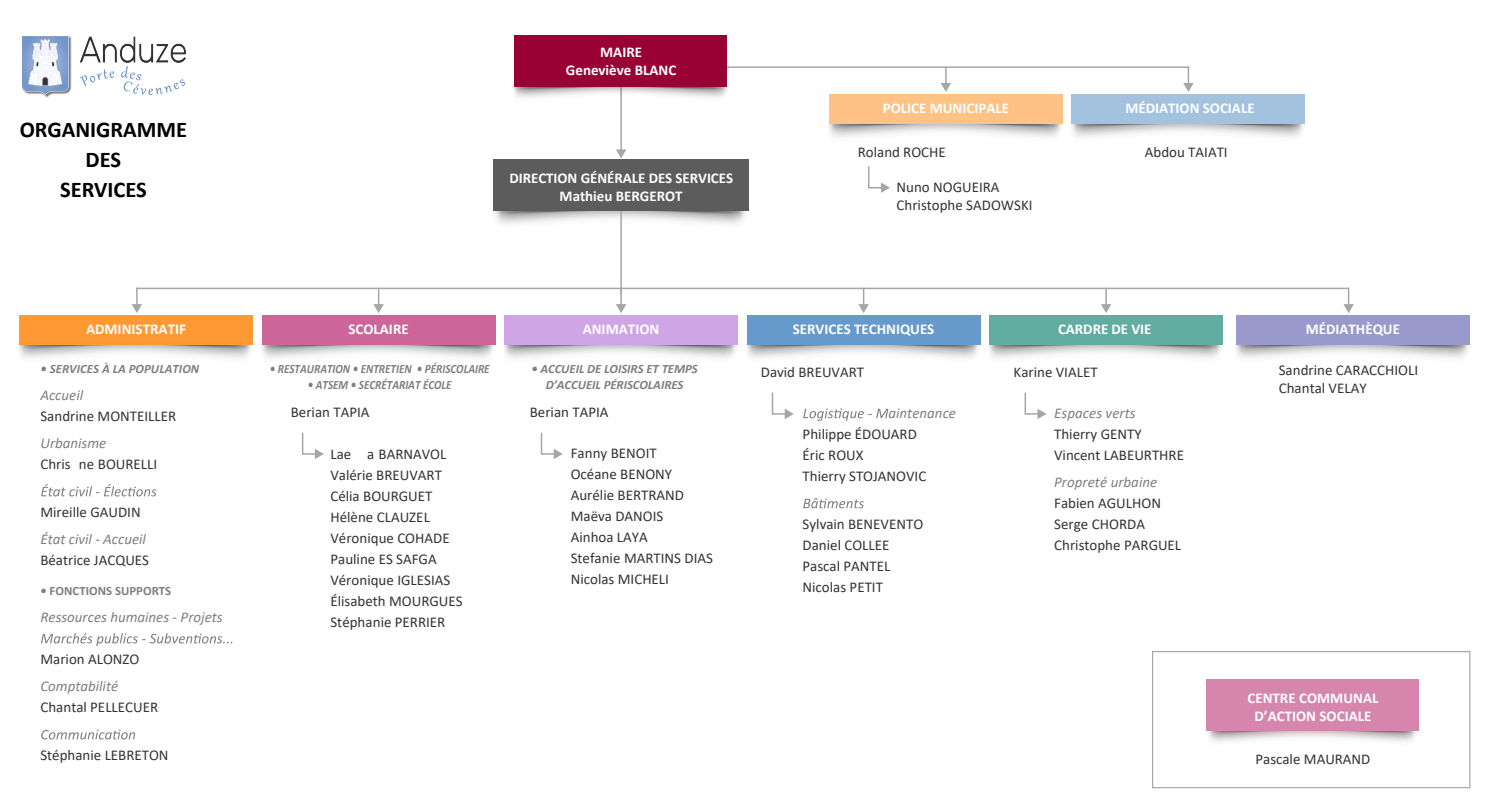
<style>
.page{position:relative;width:1489px;height:808px;background:#fff}
.page>*{position:absolute;margin:0;border:0;box-sizing:border-box;transform-origin:0 0}
.t1{font:700 22.5px/30px "Calibri";color:#000;text-align:center}
.t2{font:15px/21px "Calibri";color:#333}
.t3{font:700 15px/18px "Calibri";color:#fff;text-align:center}
.t4{font:italic 15px "Calibri";color:#7f7f7f}
.t5{font:italic 700 12.75px/15.3px "Calibri";color:#7f7f7f;text-align:center}
.t6{font:italic 700 12.75px "Calibri";color:#7f7f7f;scale:.87 1}
.t7{font:700 12.75px "Calibri";color:#7f7f7f}
</style>
<div class="page">
<img style="left:1208px;top:731px;width:208px;height:11px">
<div style="left:1206px;top:679px;width:213px;height:52px;background:#d685ad"></div>
<svg style="left:132px;top:289px;width:10px;height:24px"></svg>
<svg style="left:373px;top:289px;width:11px;height:24px"></svg>
<svg style="left:616px;top:289px;width:10px;height:24px"></svg>
<svg style="left:858px;top:289px;width:10px;height:24px"></svg>
<svg style="left:1100px;top:289px;width:11px;height:24px"></svg>
<svg style="left:1343px;top:288px;width:10px;height:25px"></svg>
<hr style="left:136px;top:288px;width:1212px;height:1px;background:#a6a6a6">
<hr style="left:620px;top:82px;width:2px;height:69px;background:#a6a6a6">
<svg style="left:616px;top:149px;width:10px;height:9px"></svg>
<svg style="left:941px;top:68px;width:10px;height:24px"></svg>
<svg style="left:1183px;top:66px;width:10px;height:26px"></svg>
<hr style="left:711px;top:66px;width:478px;height:2px;background:#a6a6a6">
<img style="left:1235px;top:345px;width:233px;height:13px">
<div style="left:1235px;top:315px;width:234px;height:30px;background:#99c"></div>
<svg style="left:1024px;top:392px;width:22px;height:27px"></svg>
<img style="left:989px;top:345px;width:232px;height:13px">
<div style="left:989px;top:315px;width:233px;height:30px;background:#63aca1"></div>
<svg style="left:803px;top:408px;width:85px;height:13px"></svg>
<svg style="left:803px;top:498px;width:60px;height:10px"></svg>
<svg style="left:771px;top:392px;width:22px;height:27px"></svg>
<img style="left:746px;top:345px;width:232px;height:13px">
<div style="left:746px;top:315px;width:234px;height:30px;background:#69c"></div>
<svg style="left:540px;top:432px;width:22px;height:27px"></svg>
<img style="left:504px;top:345px;width:232px;height:13px">
<div style="left:504px;top:315px;width:234px;height:30px;background:#cfa5e5"></div>
<svg style="left:301px;top:432px;width:23px;height:27px"></svg>
<img style="left:262px;top:345px;width:231px;height:13px">
<div style="left:262px;top:315px;width:233px;height:30px;background:#c69"></div>
<svg style="left:41px;top:484px;width:115px;height:12px"></svg>
<svg style="left:41px;top:633px;width:191px;height:13px"></svg>
<svg style="left:41px;top:730px;width:94px;height:9px"></svg>
<img style="left:19px;top:345px;width:232px;height:13px">
<div style="left:19px;top:315px;width:234px;height:30px;background:#f93"></div>
<img style="left:1071px;top:123px;width:234px;height:14px">
<div style="left:1071px;top:94px;width:234px;height:29px;background:#a3c2e0"></div>
<svg style="left:868px;top:166px;width:22px;height:27px"></svg>
<img style="left:828px;top:123px;width:234px;height:14px">
<div style="left:828px;top:94px;width:234px;height:29px;background:#ffc285"></div>
<img style="left:495px;top:211px;width:251px;height:13px">
<div style="left:493px;top:160px;width:255px;height:51px;background:#5c5c5c"></div>
<img style="left:514px;top:87px;width:213px;height:20px">
<div style="left:514px;top:36px;width:213px;height:51px;background:#903"></div>
<hr style="left:620px;top:211px;width:2px;height:83px;background:#a6a6a6">
<div style="left:1151px;top:651px;width:319px;height:137px;border:1px solid #a6a6a6"></div>
<img style="left:21px;top:36px;width:165px;height:62px">
<h1 class="t1" style="left:20px;top:114px;width:169px">ORGANIGRAMME<br>DES<br>SERVICES</h1>
<p class="t3" style="left:86px;top:320px;width:102px">ADMINISTRATIF</p>
<p class="t5" style="left:40px;top:361px;width:160px">• SERVICES À LA POPULATION</p>
<p class="t4" style="left:40px;top:385px;width:44px">Accueil</p>
<p class="t2" style="left:40px;top:405px;width:137px">Sandrine MONTEILLER</p>
<p class="t4" style="left:40px;top:433px;width:67px">Urbanisme</p>
<p class="t2" style="left:40px;top:453px;width:118px">Chris ne BOURELLI</p>
<p class="t2" style="left:40px;top:501px;width:102px">Mireille GAUDIN</p>
<p class="t4" style="left:40px;top:529px;width:107px">État civil - Accueil</p>
<p class="t2" style="left:40px;top:549px;width:110px">Béatrice JACQUES</p>
<p class="t7" style="left:40px;top:582px;width:132px">• FONCTIONS SUPPORTS</p>
<p class="t4" style="left:40px;top:607px;width:184px">Ressources humaines - Projets</p>
<p class="t2" style="left:40px;top:648px;width:101px">Marion ALONZO</p>
<p class="t4" style="left:40px;top:676px;width:79px">Comptabilité</p>
<p class="t2" style="left:40px;top:696px;width:119px">Chantal PELLECUER</p>
<p class="t2" style="left:40px;top:744px;width:130px">Stéphanie LEBRETON</p>
<p class="t3" style="left:566px;top:42px;width:112px">MAIRE<br>Geneviève BLANC</p>
<p class="t3" style="left:509px;top:168px;width:225px">DIRECTION GÉNÉRALE DES SERVICES<br>Mathieu BERGEROT</p>
<p class="t3" style="left:882px;top:99px;width:128px">POLICE MUNICIPALE</p>
<p class="t2" style="left:857px;top:141px;width:90px">Roland ROCHE</p>
<p class="t2" style="left:896px;top:178px;width:137px;line-height:18px">Nuno NOGUEIRA<br>Christophe SADOWSKI</p>
<p class="t3" style="left:1125px;top:99px;width:131px">MÉDIATION SOCIALE</p>
<p class="t2" style="left:1144px;top:141px;width:84px">Abdou TAIATI</p>
<p class="t3" style="left:348px;top:320px;width:62px">SCOLAIRE</p>
<p class="t3" style="left:582px;top:320px;width:78px">ANIMATION</p>
<p class="t3" style="left:792px;top:320px;width:143px">SERVICES TECHNIQUES</p>
<p class="t3" style="left:1058px;top:320px;width:95px">CARDRE DE VIE</p>
<p class="t3" style="left:1305px;top:320px;width:96px">MÉDIATHÈQUE</p>
<p class="t6" style="left:270px;top:360px;width:254px">• RESTAURATION • ENTRETIEN • PÉRISCOLAIRE</p>
<p class="t6" style="left:308px;top:375px;width:167px">• ATSEM • SECRÉTARIAT ÉCOLE</p>
<p class="t2" style="left:291px;top:402px;width:80px">Berian TAPIA</p>
<p class="t2" style="left:330px;top:443px;width:134px">Lae a BARNAVOL<br>Valérie BREUVART<br>Célia BOURGUET<br>Hélène CLAUZEL<br>Véronique COHADE<br>Pauline ES SAFGA<br>Véronique IGLESIAS<br>Élisabeth MOURGUES<br>Stéphanie PERRIER</p>
<p class="t5" style="left:531px;top:361px;width:168px">• ACCUEIL DE LOISIRS ET TEMPS<br>D’ACCUEIL PÉRISCOLAIRES</p>
<p class="t2" style="left:530px;top:401px;width:80px">Berian TAPIA</p>
<p class="t2" style="left:570px;top:442px;width:144px">Fanny BENOIT<br>Océane BENONY<br>Aurélie BERTRAND<br>Maëva DANOIS<br>Ainhoa LAYA<br>Stefanie MARTINS DIAS<br>Nicolas MICHELI</p>
<p class="t2" style="left:760px;top:361px;width:105px">David BREUVART</p>
<p class="t4" style="left:888px;top:403px;width:69px">aintenance</p>
<p class="t2" style="left:802px;top:423px;width:125px">Philippe ÉDOUARD<br>Éric ROUX<br>Thierry STOJANOVIC</p>
<p class="t2" style="left:802px;top:513px;width:122px">Sylvain BENEVENTO<br>Daniel COLLEE<br>Pascal PANTEL<br>Nicolas PETIT</p>
<p class="t2" style="left:1013px;top:361px;width:86px">Karine VIALET</p>
<p class="t4" style="left:1054px;top:403px;width:83px">Espaces verts</p>
<p class="t2" style="left:1054px;top:423px;width:131px">Thierry GENTY<br>Vincent LABEURTHRE</p>
<p class="t4" style="left:1054px;top:471px;width:105px">Propreté urbaine</p>
<p class="t2" style="left:1054px;top:492px;width:128px">Fabien AGULHON<br>Serge CHORDA<br>Christophe PARGUEL</p>
<p class="t2" style="left:1278px;top:360px;width:141px;line-height:18px">Sandrine CARACCHIOLI<br>Chantal VELAY</p>
<p class="t3" style="left:1247px;top:688px;width:132px">CENTRE COMMUNAL<br>D’ACTION SOCIALE</p>
<p class="t2" style="left:1255px;top:748px;width:116px">Pascale MAURAND</p>
</div>
